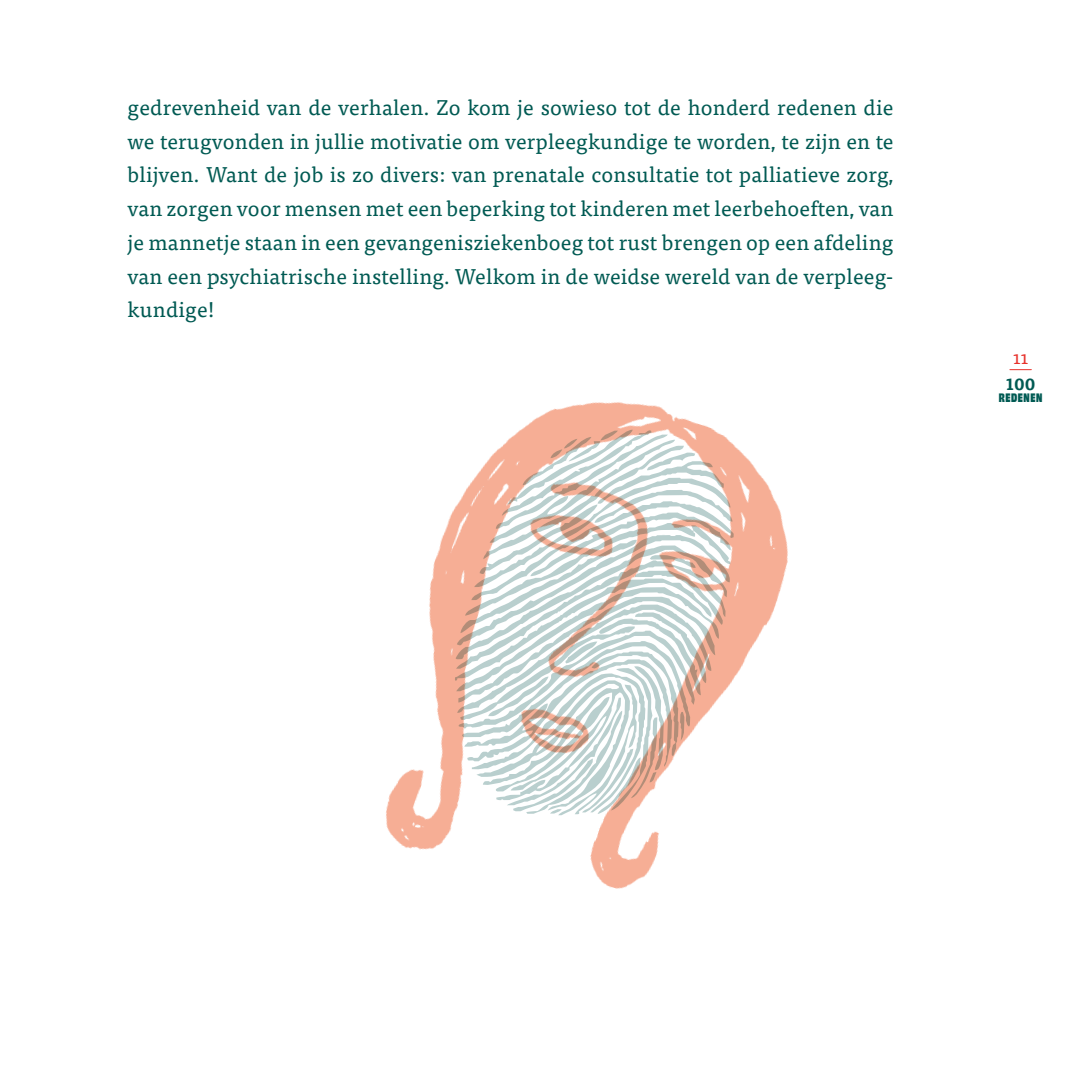
<style>
.page{position:relative;width:1085px;height:1085px;background:#fff}
.page>*{position:absolute;margin:0;border:0;box-sizing:border-box;transform-origin:0 0}
.t1{font:21.38px/33.8px "Tisa Pro";letter-spacing:.01em;color:#005a53;text-align:justify}
.t2{font:18px "Tisa Pro";color:#e7322c}
.t3{font:700 16.43px "Tisa Pro";color:#005a53}
.t4{font:11.47px "Obviously Narw Blck";letter-spacing:.05em;color:#005a53}
</style>
<div class="page">
<svg style="left:1009px;top:369px;width:22px;height:1px"></svg>
<img style="left:386px;top:402px;width:402px;height:487px">
<p class="t1" style="left:128px;top:89px;width:767px">gedrevenheid van de verhalen. Zo kom je sowieso tot de honderd redenen die we terugvonden in jullie motivatie om verpleegkundige te worden, te zijn en te blijven. Want de job is zo divers: van prenatale consultatie tot palliatieve zorg, van zorgen voor mensen met een beperking tot kinderen met leerbehoeften, van je mannetje staan in een gevangenisziekenboeg tot rust brengen op een afdeling van een psychiatrische instelling. Welkom in de weidse wereld van de verpleeg&shy;kundige!</p>
<p class="t2" style="left:1012px;top:344px;width:17px">11</p>
<p class="t3" style="left:1005px;top:370px;width:31px">100</p>
<p class="t4" style="left:998px;top:389px;width:45px">REDENEN</p>
</div>
